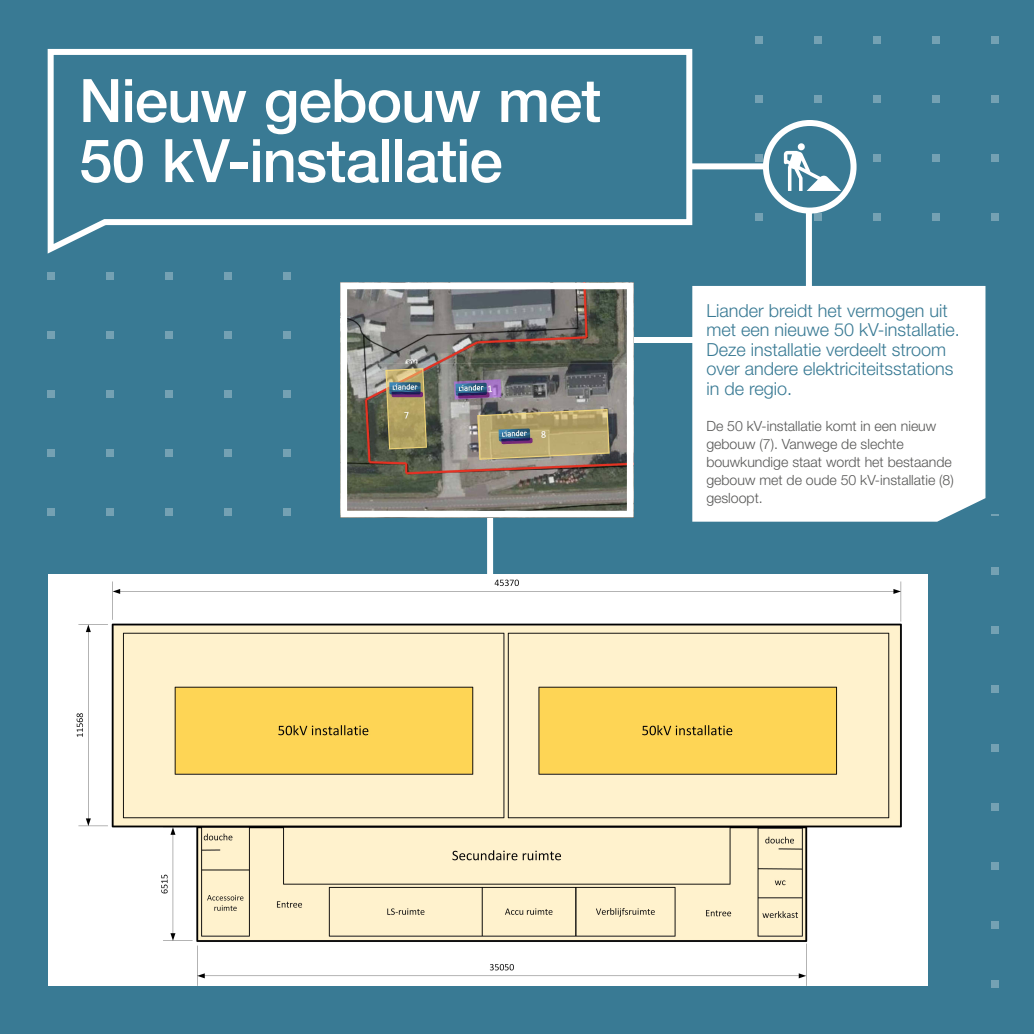
<style>
.page{position:relative;width:1034px;height:1034px;background:#fff}
.page>*{position:absolute;margin:0;border:0;box-sizing:border-box;transform-origin:0 0}
.t1{font:500 60px/60px "Helvetica Neue LT Pro";letter-spacing:-.02em;color:#fff}
.t2{font:300 18px/19.5px "Helvetica Neue LT Std";color:#397a94}
.t3{font:300 14.1px/18px "Helvetica Neue LT Std";color:#575756}
</style>
<div class="page">
<div style="left:0;top:0;width:1033px;height:1033px;background:#397a94"></div>
<div style="left:692px;top:286px;width:293px;height:235px;background:#fff"></div>
<div style="left:487px;top:501px;width:6px;height:79px;background:#fff"></div>
<div style="left:805px;top:213px;width:6px;height:80px;background:#fff"></div>
<svg style="left:765px;top:123px;width:88px;height:87px"></svg>
<div style="left:762px;top:120px;width:94px;height:93px;border:6px solid #fff;border-radius:50%"></div>
<div style="left:685px;top:163px;width:81px;height:6px;background:#fff"></div>
<svg style="left:47px;top:48px;width:648px;height:206px"></svg>
<svg style="left:783px;top:143px;width:58px;height:48px"></svg>
<div style="left:631px;top:337px;width:64px;height:6px;background:#fff"></div>
<img style="left:348px;top:290px;width:277px;height:219px">
<div style="left:340px;top:282px;width:293px;height:235px;border:7px solid #fff"></div>
<div style="left:48px;top:574px;width:879px;height:411px;background:#fff"></div>
<img style="left:76px;top:579px;width:825px;height:406px">
<h1 class="t1" style="left:79px;top:70px;width:523px">Nieuw gebouw met<br>50 kV-installatie</h1>
<p class="t2" style="left:706px;top:300px;width:255px">Liander breidt het vermogen uit met een nieuwe 50 kV-installatie.<br>Deze installatie verdeelt stroom over andere elektriciteitsstations in de regio.</p>
<p class="t3" style="left:706px;top:416px;width:249px">De 50 kV-installatie komt in een nieuw gebouw (7). Vanwege de slechte bouwkundige staat wordt het bestaande gebouw met de oude 50 kV-installatie (8) gesloopt.</p>
</div>
